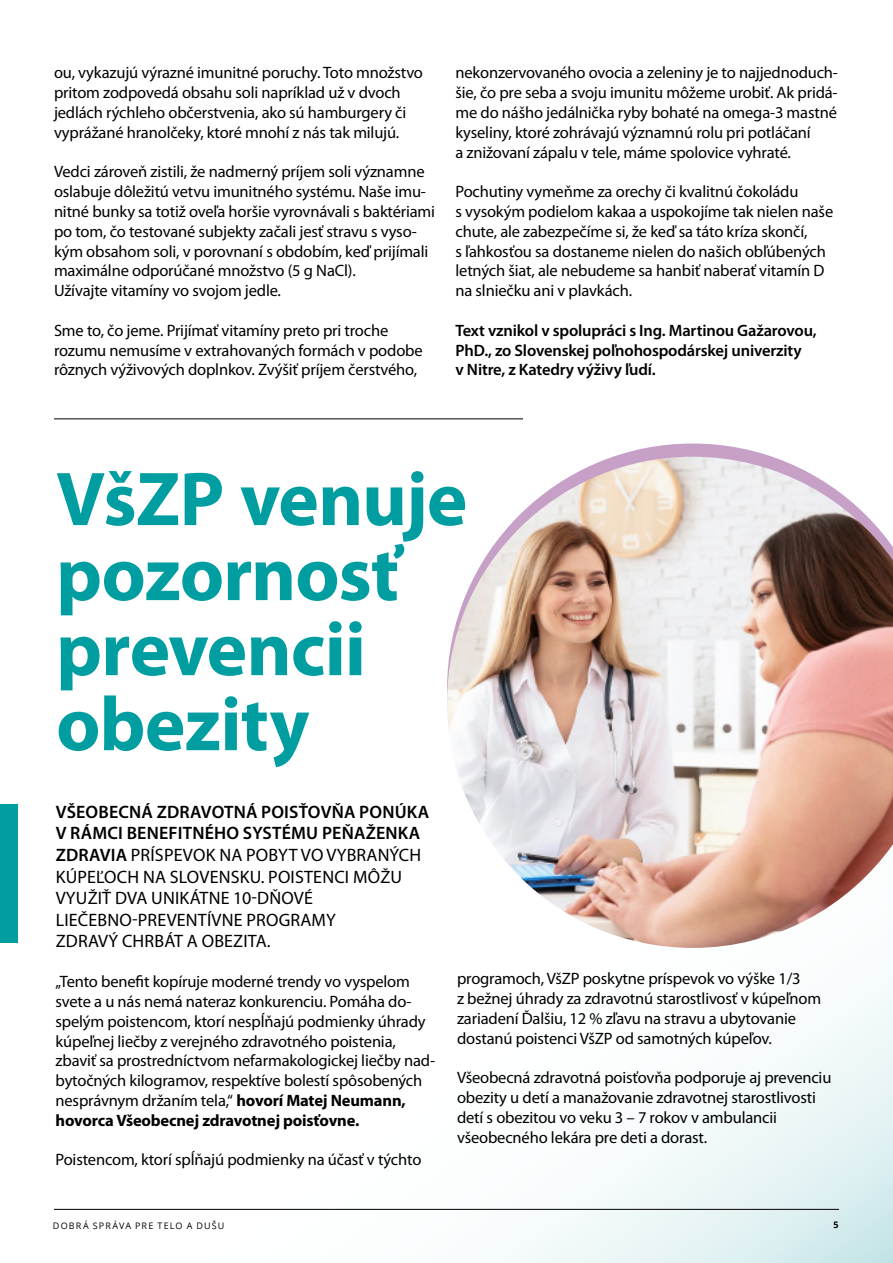
<style>
.page{position:relative;width:893px;height:1263px;background:#fff}
.page>*{position:absolute;margin:0;border:0;box-sizing:border-box;transform-origin:0 0}
.t1{font:700 76.95px/75px "Myriad Pro";letter-spacing:-.015em;color:#009da1}
.t2{font:18px/21.6px "Myriad Pro";letter-spacing:.01em;color:#000}
.t3{font:16.5px/19.8px "Myriad Pro";letter-spacing:-.01em;color:#000}
.t4{font:600 16.5px/19.8px "Myriad Pro";letter-spacing:-.01em;color:#000}
.t5{font:9px "Open Sans";letter-spacing:.125em;color:#000}
.t6{font:700 9px "Open Sans";color:#000}
.s1{font-weight:600}
.s2{font-weight:700}
</style>
<div class="page">
<svg style="left:612px;top:443px;width:161px;height:14px;fill:#c7a0c8"></svg>
<svg style="left:17px;top:804px;width:876px;height:459px"></svg>
<hr style="left:54px;top:1209px;width:785px;height:1px;background:#000">
<div style="left:0;top:804px;width:17px;height:139px;background:#009da1"></div>
<hr style="left:54px;top:419px;width:469px;height:1px;background:#000">
<img style="left:447px;top:457px;width:446px;height:491px">
<p class="t3" style="left:54px;top:63px;width:370px">ou, vykazujú výrazné imunitné poruchy. Toto množstvo pritom zodpovedá obsahu soli napríklad už v dvoch jedlách rýchleho občerstvenia, ako sú hamburgery či vyprážané hranolčeky, ktoré mnohí z nás tak milujú.</p>
<p class="t3" style="left:54px;top:162px;width:383px">Vedci zároveň zistili, že nadmerný príjem soli významne oslabuje dôležitú vetvu imunitného systému. Naše imu&shy;nitné bunky sa totiž oveľa horšie vyrovnávali s baktériami po tom, čo testované subjekty začali jesť stravu s vyso&shy;kým obsahom soli, v porovnaní s obdobím, keď prijímali maximálne odporúčané množstvo (5 g NaCl).<br>Užívajte vitamíny vo svojom jedle.</p>
<p class="t3" style="left:54px;top:321px;width:370px">Sme to, čo jeme. Prijímať vitamíny preto pri troche rozumu nemusíme v extrahovaných formách v podobe rôznych výživových doplnkov. Zvýšiť príjem čerstvého,</p>
<p class="t3" style="left:455px;top:63px;width:384px">nekonzervovaného ovocia a zeleniny je to najjednoduch&shy;šie, čo pre seba a svoju imunitu môžeme urobiť. Ak pridá&shy;me do nášho jedálnička ryby bohaté na omega-3 mastné kyseliny, ktoré zohrávajú významnú rolu pri potláčaní<br>a znižovaní zápalu v tele, máme spolovice vyhraté.</p>
<p class="t3" style="left:455px;top:182px;width:379px">Pochutiny vymeňme za orechy či kvalitnú čokoládu<br>s vysokým podielom kakaa a uspokojíme tak nielen naše chute, ale zabezpečíme si, že keď sa táto kríza skončí,<br>s ľahkosťou sa dostaneme nielen do našich obľúbených letných šiat, ale nebudeme sa hanbiť naberať vitamín D na slniečku ani v plavkách.</p>
<p class="t4" style="left:455px;top:321px;width:363px">Text vznikol v spolupráci s Ing. Martinou Gažarovou,<br>PhD., zo Slovenskej poľnohospodárskej univerzity<br>v Nitre, z Katedry výživy ľudí.</p>
<h1 class="t1" style="left:56px;top:463px;width:413px">VšZP venuje pozornosť prevencii obezity</h1>
<p class="t2" style="left:56px;top:801px;width:375px"><span class="s1">VŠEOBECNÁ ZDRAVOTNÁ POISŤOVŇA PONÚKA V RÁMCI BENEFITNÉHO SYSTÉMU PEŇAŽENKA ZDRAVIA</span> PRÍSPEVOK NA POBYT VO VYBRANÝCH KÚPEĽOCH NA SLOVENSKU. POISTENCI MÔŽU VYUŽIŤ DVA UNIKÁTNE 10-DŇOVÉ LIEČEBNO-PREVENTÍVNE PROGRAMY<br>ZDRAVÝ CHRBÁT A OBEZITA.</p>
<p class="t3" style="left:56px;top:972px;width:381px">„Tento benefit kopíruje moderné trendy vo vyspelom svete a u nás nemá nateraz konkurenciu. Pomáha do&shy;spelým poistencom, ktorí nespĺňajú podmienky úhrady kúpeľnej liečby z verejného zdravotného poistenia, zbaviť sa prostredníctvom nefarmakologickej liečby nad&shy;bytočných kilogramov, respektíve bolestí spôsobených nesprávnym držaním tela,“ <span class="s2">hovorí Matej Neumann, hovorca Všeobecnej zdravotnej poisťovne.</span></p>
<p class="t3" style="left:56px;top:1150px;width:367px">Poistencom, ktorí spĺňajú podmienky na účasť v týchto</p>
<p class="t5" style="left:53px;top:1220px;width:173px">DOBRÁ SPRÁVA PRE TELO A DUŠU</p>
<p class="t3" style="left:457px;top:969px;width:366px">programoch, VšZP poskytne príspevok vo výške 1/3<br>z bežnej úhrady za zdravotnú starostlivosť v kúpeľnom zariadení Ďalšiu, 12 % zľavu na stravu a ubytovanie dostanú poistenci VšZP od samotných kúpeľov.</p>
<p class="t3" style="left:457px;top:1068px;width:376px">Všeobecná zdravotná poisťovňa podporuje aj prevenciu obezity u detí a manažovanie zdravotnej starostlivosti detí s obezitou vo veku 3 – 7 rokov v ambulancii všeobecného lekára pre deti a dorast.</p>
<p class="t6" style="left:833px;top:1219px;width:7px">5</p>
</div>
